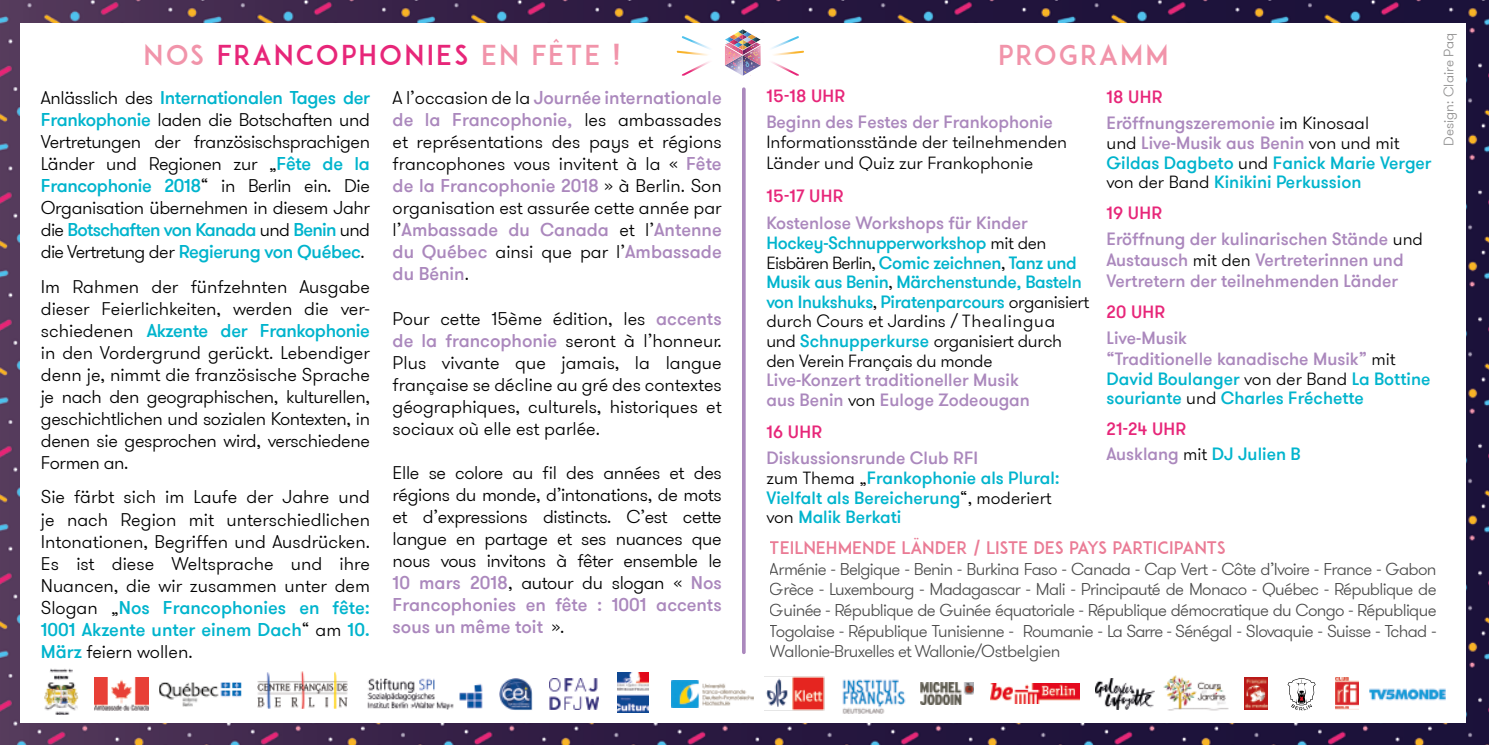
<style>
.page{position:relative;width:1489px;height:745px;background:#fff}
.page>*{position:absolute;margin:0;border:0;box-sizing:border-box;transform-origin:0 0}
.t1{font:27.25px "ADAM.CGPRO";letter-spacing:.08em;color:#e72679}
.t2{font:27.25px "ADAM.CGPRO";letter-spacing:.08em;color:#f194aa}
.t3{font:300 18.25px/22px "GT Walsheim Pro";letter-spacing:-.02em;color:#000;text-align:justify}
.t4{font:500 17.75px/19.5px "GT Walsheim Pro";color:#00b4cd}
.t5{font:500 17.75px/19.5px "GT Walsheim Pro";letter-spacing:-.02em;color:#00b4cd}
.t6{font:500 17.75px/26px "GT Walsheim Pro";color:#ab88bd}
.t7{font:300 17.75px/21.2px "GT Walsheim Pro";color:#000}
.t8{font:500 17.75px "GT Walsheim Pro";letter-spacing:.015em;color:#e72679}
.t9{font:300 17.25px/20.5px "GT Walsheim Pro";letter-spacing:-.04em;color:#000;text-align:justify}
.t10{font:17.25px "ADAM.CGPRO";color:#e14368}
.t11{font:300 13.75px "GT Walsheim Pro";color:#706f6f}
.s1{color:#f194aa}
.s2{color:#ab88bd}
.s3{font-weight:300;color:#000}
.s4{font-weight:500;color:#ab88bd}
.s5{font-weight:500;color:#00b4cd}
.s6{color:#e72679}
</style>
<div class="page">
<img style="left:0;top:0;width:1488px;height:744px">
<div style="left:21px;top:23px;width:1444px;height:699px;background:#fff"></div>
<hr style="left:742px;top:89px;width:3px;height:563px;background:#ab88bd">
<img style="left:725px;top:29px;width:35px;height:47px">
<svg style="left:771px;top:36px;width:33px;height:40px"></svg>
<svg style="left:676px;top:36px;width:34px;height:40px"></svg>
<img style="left:257px;top:671px;width:91px;height:37px">
<img style="left:549px;top:678px;width:49px;height:31px">
<img style="left:1369px;top:688px;width:77px;height:13px">
<img style="left:764px;top:676px;width:61px;height:35px">
<img style="left:95px;top:677px;width:54px;height:32px">
<img style="left:990px;top:683px;width:89px;height:19px">
<img style="left:367px;top:678px;width:116px;height:32px">
<img style="left:500px;top:678px;width:32px;height:31px">
<img style="left:44px;top:668px;width:35px;height:46px">
<img style="left:1163px;top:675px;width:66px;height:36px">
<svg style="left:1287px;top:678px;width:28px;height:32px"></svg>
<img style="left:920px;top:682px;width:53px;height:21px">
<img style="left:671px;top:680px;width:82px;height:27px">
<img style="left:1095px;top:678px;width:58px;height:30px">
<img style="left:159px;top:682px;width:83px;height:24px">
<img style="left:1244px;top:677px;width:23px;height:32px">
<img style="left:1335px;top:677px;width:23px;height:32px">
<img style="left:617px;top:672px;width:32px;height:40px">
<img style="left:842px;top:679px;width:63px;height:33px">
<p class="t11" style="left:1439px;top:146px;width:115px;rotate:-90deg">Design: Claire Paq</p>
<h1 class="t1" style="left:144px;top:38px;width:478px"><span class="s1">NOS</span> FRANCOPHONIES <span class="s1">EN FÊTE !</span></h1>
<h1 class="t2" style="left:997px;top:38px;width:172px">PROGRAMM</h1>
<p class="t8" style="left:766px;top:85px;width:80px">15-18 UHR</p>
<p class="t6" style="left:766px;top:109px;width:288px">Beginn des Festes der Frankophonie</p>
<p class="t7" style="left:766px;top:131px;width:302px">Informationsstände der teilnehmenden<br>Länder und Quiz zur Frankophonie</p>
<p class="t8" style="left:766px;top:184px;width:78px">15-17 UHR</p>
<p class="t5" style="left:766px;top:214px;width:324px"><span class="s2">Kostenlose Workshops für Kinder </span>Hockey-Schnupperworkshop <span class="s3">mit den Eisbären Berlin,</span> Comic zeichnen<span class="s3">,</span> Tanz und Musik aus Benin<span class="s3">,</span> Märchenstunde, Basteln von Inukshuks<span class="s3">,</span> Piratenparcours <span class="s3">organisiert durch Cours et Jardins / Thealingua und</span> Schnupperkurse <span class="s3">organisiert durch den Verein Français du monde</span></p>
<p class="t6" style="left:766px;top:370px;width:265px;line-height:19.5px">Live-Konzert traditioneller Musik aus Benin <span class="s3">von</span> Euloge Zodeougan</p>
<p class="t8" style="left:766px;top:421px;width:57px">16 UHR</p>
<p class="t4" style="left:766px;top:448px;width:295px"><span class="s2">Diskussionsrunde Club RFI<br></span><span class="s3">zum Thema „</span>Frankophonie als Plural:<br>Vielfalt als Bereicherung<span class="s3">“, moderiert von</span> Malik Berkati</p>
<p class="t3" style="left:392px;top:87px;width:330px">A l’occasion de la <span class="s4">Journée internationale de la Francophonie,</span> les ambassades et représentations des pays et régions francophones vous invitent à la « <span class="s4">Fête de la Francophonie 2018</span> » à Berlin. Son organisation est assurée cette année par l’<span class="s4">Ambassade du Canada</span> et l’<span class="s4">Antenne du Québec</span> ainsi que par l’<span class="s4">Ambassade du Bénin</span>.</p>
<p class="t3" style="left:392px;top:307px;width:331px">Pour cette 15ème édition, les <span class="s4">accents de la francophonie</span> seront à l’honneur.<br>Plus vivante que jamais, la langue française se décline au gré des contextes géographiques, culturels, historiques et sociaux où elle est parlée.</p>
<p class="t3" style="left:392px;top:461px;width:330px">Elle se colore au fil des années et des régions du monde, d’intonations, de mots et d’expressions distincts. C’est cette langue en partage et ses nuances que nous vous invitons à fêter ensemble le <span class="s4">10 mars 2018</span>, autour du slogan « <span class="s4">Nos Francophonies en fête : 1001 accents sous un même toit</span> ».</p>
<p class="t3" style="left:41px;top:87px;width:331px">Anlässlich des <span class="s5">Internationalen Tages der Frankophonie</span> laden die Botschaften und Vertretungen der französischsprachigen Länder und Regionen zur „<span class="s5">Fête de la Francophonie 2018</span>“ in Berlin ein. Die Organisation übernehmen in diesem Jahr die <span class="s5">Botschaften von Kanada</span> und <span class="s5">Benin</span> und die Vertretung der <span class="s5">Regierung von Québec</span>.</p>
<p class="t3" style="left:41px;top:275px;width:330px">Im Rahmen der fünfzehnten Ausgabe dieser Feierlichkeiten, werden die ver&shy;schiedenen <span class="s5">Akzente der Frankophonie </span>in den Vordergrund gerückt. Lebendiger denn je, nimmt die französische Sprache je nach den geographischen, kulturellen, geschichtlichen und sozialen Kontexten, in denen sie gesprochen wird, verschiedene Formen an.</p>
<p class="t3" style="left:41px;top:486px;width:330px">Sie färbt sich im Laufe der Jahre und je nach Region mit unterschiedlichen Intonationen, Begriffen und Ausdrücken.<br>Es ist diese Weltsprache und ihre Nuancen, die wir zusammen unter dem Slogan „<span class="s5">Nos Francophonies en fête:<br>1001 Akzente unter einem Dach</span>“ am <span class="s5">10.<br>März</span> feiern wollen.</p>
<p class="t6" style="left:1106px;top:84px;width:264px"><span class="s6">18 UHR<br></span>Eröffnungszeremonie <span class="s3">im Kinosaal</span></p>
<p class="t4" style="left:1106px;top:133px;width:326px"><span class="s3">und</span> <span class="s2">Live-Musik aus Benin</span> <span class="s3">von und mit<br></span>Gildas Dagbeto <span class="s3">und</span> Fanick Marie Verger <span class="s3">von der Band</span> Kinikini Perkussion</p>
<p class="t6" style="left:1106px;top:200px;width:318px"><span class="s6">19 UHR<br></span>Eröffnung der kulinarischen Stände <span class="s3">und</span></p>
<p class="t6" style="left:1106px;top:249px;width:299px;line-height:21.2px">Austausch <span class="s3">mit den</span> Vertreterinnen und<br>Vertretern der teilnehmenden Länder</p>
<p class="t8" style="left:1106px;top:300px;width:60px">20 UHR</p>
<p class="t4" style="left:1106px;top:328px;width:325px"><span class="s2">Live-Musik<br>“Traditionelle kanadische Musik”</span> <span class="s3">mit<br></span>David Boulanger <span class="s3">von der Band</span> La Bottine souriante <span class="s3">und</span> Charles Fréchette</p>
<p class="t4" style="left:1106px;top:417px;width:196px;line-height:24.5px"><span class="s6">21-24 UHR<br></span><span class="s2">Ausklang</span> <span class="s3">mit</span> DJ Julien B</p>
<p class="t10" style="left:770px;top:537px;width:457px">TEILNEHMENDE LÄNDER / LISTE DES PAYS PARTICIPANTS</p>
<p class="t9" style="left:770px;top:558px;width:668px">Arménie - Belgique - Benin - Burkina Faso - Canada - Cap Vert - Côte d’Ivoire - France - Gabon Grèce - Luxembourg - Madagascar - Mali - Principauté de Monaco - Québec - République de Guinée - République de Guinée équatoriale - République démocratique du Congo - République Togolaise - République Tunisienne - Roumanie - La Sarre - Sénégal - Slovaquie - Suisse - Tchad - Wallonie-Bruxelles et Wallonie/Ostbelgien</p>
</div>
